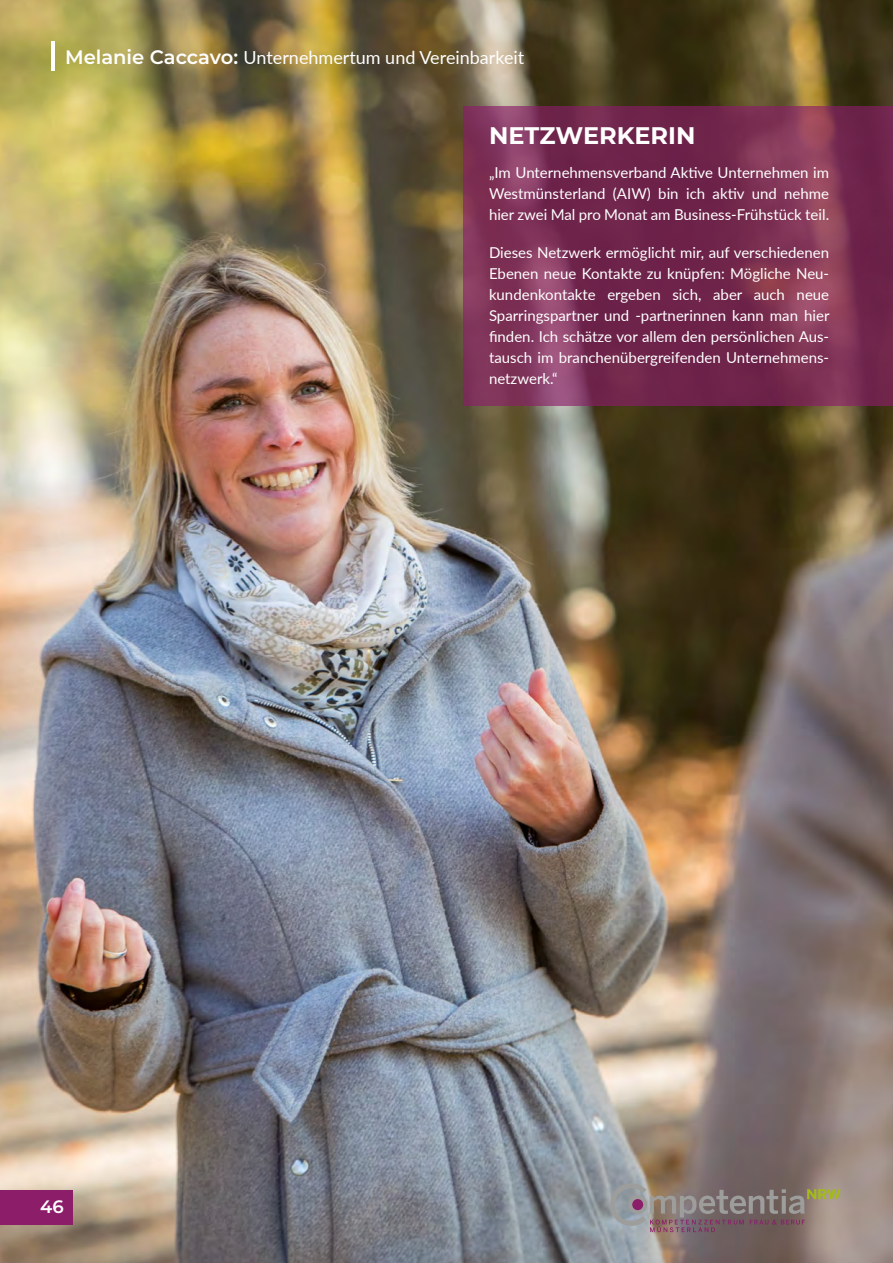
<style>
.page{position:relative;width:893px;height:1263px;background:#fff}
.page>*{position:absolute;margin:0;border:0;box-sizing:border-box;transform-origin:0 0}
.Brsch_Kolumne{font:700 24px "Montserrat";color:#fff}
.Brsch_Kolumne-2{font:18px "Lato";color:#fff}
.t1{font:600 18px "Montserrat";color:#fff}
.Brsch_Copy{font:15px/21px "Lato";color:#fff;text-align:justify}
.s1{font-family:"Montserrat";font-weight:600;font-size:19.5px}
</style>
<div class="page">
<img style="left:0;top:0;width:893px;height:1263px">
<div style="left:0;top:1191px;width:72px;height:34px;background:#8b1d69"></div>
<svg style="left:610px;top:1182px;width:231px;height:50px"></svg>
<hr style="left:51px;top:42px;width:3px;height:29px;background:#fff">
<svg style="left:463px;top:106px;width:430px;height:299px;fill:#72274d"></svg>
<p class="Brsch_Kolumne-2" style="left:65px;top:44px;width:461px"><span class="s1">Melanie Caccavo:</span> Unternehmertum und Vereinbarkeit</p>
<p class="t1" style="left:40px;top:1194px;width:25px">46</p>
<p class="Brsch_Kolumne" style="left:489px;top:118px;width:208px">NETZWERKERIN</p>
<p class="Brsch_Copy" style="left:489px;top:161px;width:342px">„Im Unternehmensverband Aktive Unternehmen im Westmünsterland (AIW) bin ich aktiv und nehme hier zwei Mal pro Monat am Business-Frühstück teil.</p>
<p class="Brsch_Copy" style="left:489px;top:241px;width:342px">Dieses Netzwerk ermöglicht mir, auf verschiedenen Ebenen neue Kontakte zu knüpfen: Mögliche Neu&shy;kundenkontakte ergeben sich, aber auch neue Sparringspartner und -partnerinnen kann man hier finden. Ich schätze vor allem den persönlichen Aus&shy;tausch im branchenübergreifenden Unternehmens&shy;netzwerk.“</p>
</div>
